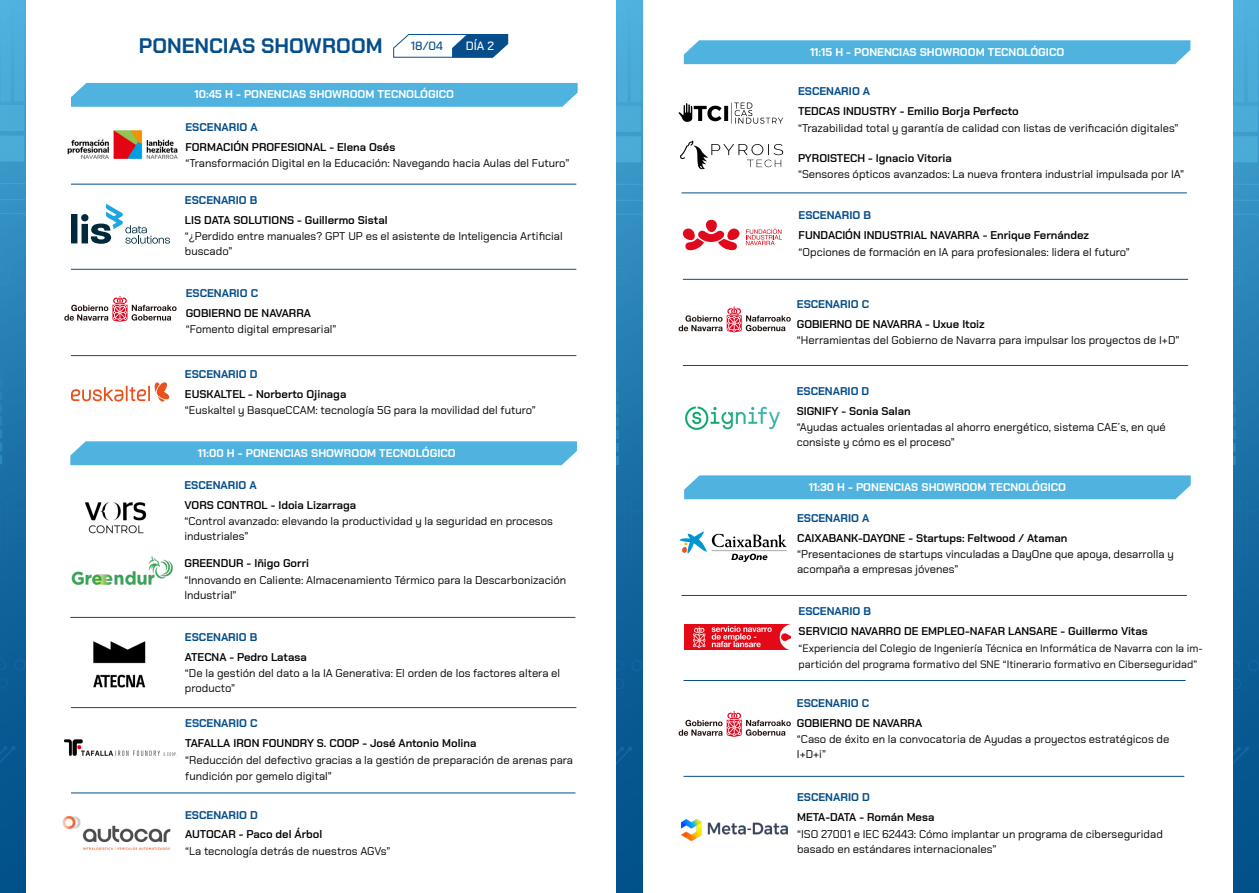
<style>
.page{position:relative;width:1259px;height:893px;background:#fff}
.page>*{position:absolute;margin:0;border:0;box-sizing:border-box;transform-origin:0 0}
.t1{font:700 21px "Chakra Petch";color:#054e8b}
.t2{font:500 12px "Chakra Petch";color:#054e8b}
.t3{font:500 12px "Chakra Petch";color:#fff}
.t4{font:11.25px/15px "Chakra Petch";color:#000}
.t5{font:600 11.25px "Chakra Petch";color:#000}
.t6{font:700 11.25px "Chakra Petch";color:#054e8b}
.t7{font:700 11.25px "Chakra Petch";color:#fff}
.t8{font:10.8px/16.5px "Chakra Petch";color:#000}
</style>
<div class="page">
<div style="left:0;top:0;width:26px;height:893px;background:#0d5f97"></div>
<svg style="left:0;top:0;width:26px;height:545px;background:#308bbd"></svg>
<div style="left:0;top:759px;width:25px;height:134px;background:#03538d"></div>
<svg style="left:393px;top:34px;width:115px;height:24px"></svg>
<div style="left:71px;top:83px;width:506px;height:24px;background:#50b2df"></div>
<hr style="left:71px;top:184px;width:505px;height:1px;background:#054e8b">
<hr style="left:71px;top:269px;width:505px;height:1px;background:#054e8b">
<hr style="left:71px;top:355px;width:505px;height:1px;background:#054e8b">
<div style="left:70px;top:441px;width:507px;height:24px;background:#50b2df"></div>
<hr style="left:70px;top:617px;width:505px;height:1px;background:#054e8b">
<hr style="left:71px;top:707px;width:505px;height:1px;background:#054e8b">
<hr style="left:71px;top:793px;width:504px;height:1px;background:#054e8b">
<svg style="left:71px;top:382px;width:99px;height:20px"></svg>
<img style="left:62px;top:816px;width:109px;height:34px">
<img style="left:93px;top:641px;width:53px;height:47px">
<div style="left:616px;top:0;width:26px;height:893px;background:#0d5f97"></div>
<svg style="left:616px;top:0;width:26px;height:546px;background:#308cbe"></svg>
<div style="left:616px;top:760px;width:26px;height:133px;background:#03538d"></div>
<div style="left:1233px;top:0;width:26px;height:893px;background:#0d5f97"></div>
<svg style="left:1233px;top:0;width:26px;height:541px;background:#318cbe"></svg>
<div style="left:1233px;top:760px;width:25px;height:133px;background:#03538d"></div>
<hr style="left:683px;top:365px;width:505px;height:1px;background:#054e8b">
<div style="left:684px;top:475px;width:506px;height:24px;background:#50b2df"></div>
<hr style="left:681px;top:595px;width:505px;height:1px;background:#054e8b">
<hr style="left:683px;top:680px;width:502px;height:1px;background:#054e8b">
<hr style="left:683px;top:776px;width:501px;height:1px;background:#054e8b">
<div style="left:684px;top:40px;width:506px;height:24px;background:#50b2df"></div>
<hr style="left:683px;top:279px;width:505px;height:1px;background:#054e8b">
<hr style="left:681px;top:193px;width:505px;height:1px;background:#054e8b">
<img style="left:685px;top:406px;width:95px;height:24px">
<svg style="left:71px;top:204px;width:99px;height:40px"></svg>
<div style="left:705px;top:220px;width:12px;height:12px;background:#e00a1c;border-radius:5px"></div>
<svg style="left:683px;top:228px;width:56px;height:23px"></svg>
<svg style="left:746px;top:228px;width:36px;height:17px"></svg>
<img style="left:684px;top:625px;width:106px;height:25px">
<img style="left:681px;top:819px;width:106px;height:21px">
<img style="left:67px;top:130px;width:111px;height:29px">
<svg style="left:64px;top:296px;width:113px;height:26px"></svg>
<svg style="left:678px;top:306px;width:113px;height:26px"></svg>
<svg style="left:678px;top:711px;width:113px;height:26px"></svg>
<img style="left:85px;top:502px;width:62px;height:32px">
<img style="left:71px;top:555px;width:102px;height:30px">
<svg style="left:678px;top:103px;width:105px;height:21px"></svg>
<svg style="left:680px;top:141px;width:103px;height:28px"></svg>
<svg style="left:679px;top:532px;width:108px;height:30px"></svg>
<img style="left:64px;top:739px;width:113px;height:17px">
<h1 class="t1" style="left:139px;top:33px;width:245px">PONENCIAS SHOWROOM</h1>
<p class="t2" style="left:411px;top:39px;width:34px">18/04</p>
<p class="t3" style="left:466px;top:39px;width:30px">DÍA 2</p>
<p class="t7" style="left:194px;top:88px;width:261px">10:45 H - PONENCIAS SHOWROOM TECNOLÓGICO</p>
<p class="t6" style="left:185px;top:120px;width:74px">ESCENARIO A</p>
<p class="t5" style="left:185px;top:140px;width:211px">FORMACIÓN PROFESIONAL - Elena Osés</p>
<p class="t4" style="left:185px;top:156px;width:385px">“Transformación Digital en la Educación: Navegando hacia Aulas del Futuro”</p>
<p class="t6" style="left:185px;top:194px;width:74px">ESCENARIO B</p>
<p class="t5" style="left:185px;top:213px;width:204px">LIS DATA SOLUTIONS - Guillermo Sistal</p>
<p class="t4" style="left:185px;top:229px;width:379px">“¿Perdido entre manuales? GPT UP es el asistente de Inteligencia Artificial buscado”</p>
<p class="t6" style="left:186px;top:286px;width:74px">ESCENARIO C</p>
<p class="t5" style="left:186px;top:306px;width:127px">GOBIERNO DE NAVARRA</p>
<p class="t4" style="left:186px;top:322px;width:152px">“Fomento digital empresarial”</p>
<p class="t6" style="left:185px;top:368px;width:74px">ESCENARIO D</p>
<p class="t5" style="left:185px;top:387px;width:163px">EUSKALTEL - Norberto Ojinaga</p>
<p class="t4" style="left:185px;top:403px;width:352px">“Euskaltel y BasqueCCAM: tecnología 5G para la movilidad del futuro”</p>
<p class="t7" style="left:198px;top:446px;width:259px">11:00 H - PONENCIAS SHOWROOM TECNOLÓGICO</p>
<p class="t6" style="left:184px;top:478px;width:74px">ESCENARIO A</p>
<p class="t5" style="left:184px;top:498px;width:173px">VORS CONTROL - Idoia Lizarraga</p>
<p class="t4" style="left:184px;top:514px;width:370px">“Control avanzado: elevando la productividad y la seguridad en procesos industriales”</p>
<p class="t5" style="left:184px;top:557px;width:126px">GREENDUR - Iñigo Gorri</p>
<p class="t4" style="left:184px;top:572px;width:383px">“Innovando en Caliente: Almacenamiento Térmico para la Descarbonización<br>Industrial”</p>
<p class="t6" style="left:185px;top:630px;width:74px">ESCENARIO B</p>
<p class="t5" style="left:185px;top:650px;width:123px">ATECNA - Pedro Latasa</p>
<p class="t4" style="left:185px;top:666px;width:377px">“De la gestión del dato a la IA Generativa: El orden de los factores altera el producto”</p>
<p class="t6" style="left:185px;top:717px;width:74px">ESCENARIO C</p>
<p class="t5" style="left:185px;top:737px;width:293px">TAFALLA IRON FOUNDRY S. COOP - José Antonio Molina</p>
<p class="t4" style="left:185px;top:752px;width:389px;line-height:16.5px">“Reducción del defectivo gracias a la gestión de preparación de arenas para fundición por gemelo digital”</p>
<p class="t6" style="left:185px;top:808px;width:74px">ESCENARIO D</p>
<p class="t5" style="left:185px;top:828px;width:139px">AUTOCAR - Paco del Árbol</p>
<p class="t4" style="left:185px;top:844px;width:207px">“La tecnología detrás de nuestros AGVs”</p>
<p class="t7" style="left:810px;top:45px;width:256px">11:15 H - PONENCIAS SHOWROOM TECNOLÓGICO</p>
<p class="t6" style="left:798px;top:85px;width:74px">ESCENARIO A</p>
<p class="t5" style="left:798px;top:105px;width:222px">TEDCAS INDUSTRY - Emilio Borja Perfecto</p>
<p class="t4" style="left:798px;top:120px;width:382px">“Trazabilidad total y garantía de calidad con listas de verificación digitales”</p>
<p class="t5" style="left:798px;top:151px;width:155px">PYROISTECH - Ignacio Vitoria</p>
<p class="t4" style="left:798px;top:167px;width:387px">“Sensores ópticos avanzados: La nueva frontera industrial impulsada por IA”</p>
<p class="t6" style="left:798px;top:209px;width:74px">ESCENARIO B</p>
<p class="t5" style="left:798px;top:229px;width:292px">FUNDACIÓN INDUSTRIAL NAVARRA - Enrique Fernández</p>
<p class="t4" style="left:798px;top:244px;width:333px">“Opciones de formación en IA para profesionales: lidera el futuro”</p>
<p class="t6" style="left:797px;top:297px;width:74px">ESCENARIO C</p>
<p class="t5" style="left:797px;top:317px;width:189px">GOBIERNO DE NAVARRA - Uxue Itoiz</p>
<p class="t4" style="left:797px;top:333px;width:384px">“Herramientas del Gobierno de Navarra para impulsar los proyectos de I+D”</p>
<p class="t6" style="left:796px;top:384px;width:74px">ESCENARIO D</p>
<p class="t5" style="left:796px;top:404px;width:116px">SIGNIFY - Sonia Salan</p>
<p class="t4" style="left:796px;top:420px;width:370px">“Ayudas actuales orientadas al ahorro energético, sistema CAE´s, en qué consiste y cómo es el proceso”</p>
<p class="t7" style="left:809px;top:480px;width:259px">11:30 H - PONENCIAS SHOWROOM TECNOLÓGICO</p>
<p class="t6" style="left:797px;top:512px;width:74px">ESCENARIO A</p>
<p class="t5" style="left:797px;top:531px;width:272px">CAIXABANK-DAYONE - Startups: Feltwood / Ataman</p>
<p class="t4" style="left:797px;top:547px;width:378px">“Presentaciones de startups vinculadas a DayOne que apoya, desarrolla y acompaña a empresas jóvenes”</p>
<p class="t6" style="left:798px;top:605px;width:74px">ESCENARIO B</p>
<p class="t5" style="left:798px;top:625px;width:351px">SERVICIO NAVARRO DE EMPLEO-NAFAR LANSARE - Guillermo Vitas</p>
<p class="t8" style="left:798px;top:640px;width:406px">“Experiencia del Colegio de Ingeniería Técnica en Informática de Navarra con la im&shy;partición del programa formativo del SNE “Itinerario formativo en Ciberseguridad”</p>
<p class="t6" style="left:797px;top:696px;width:74px">ESCENARIO C</p>
<p class="t5" style="left:797px;top:716px;width:127px">GOBIERNO DE NAVARRA</p>
<p class="t4" style="left:797px;top:732px;width:374px">“Caso de éxito en la convocatoria de Ayudas a proyectos estratégicos de<br>I+D+i”</p>
<p class="t6" style="left:797px;top:791px;width:74px">ESCENARIO D</p>
<p class="t5" style="left:797px;top:810px;width:139px">META-DATA - Román Mesa</p>
<p class="t4" style="left:797px;top:826px;width:367px">“ISO 27001 e IEC 62443: Cómo implantar un programa de ciberseguridad basado en estándares internacionales”</p>
</div>
